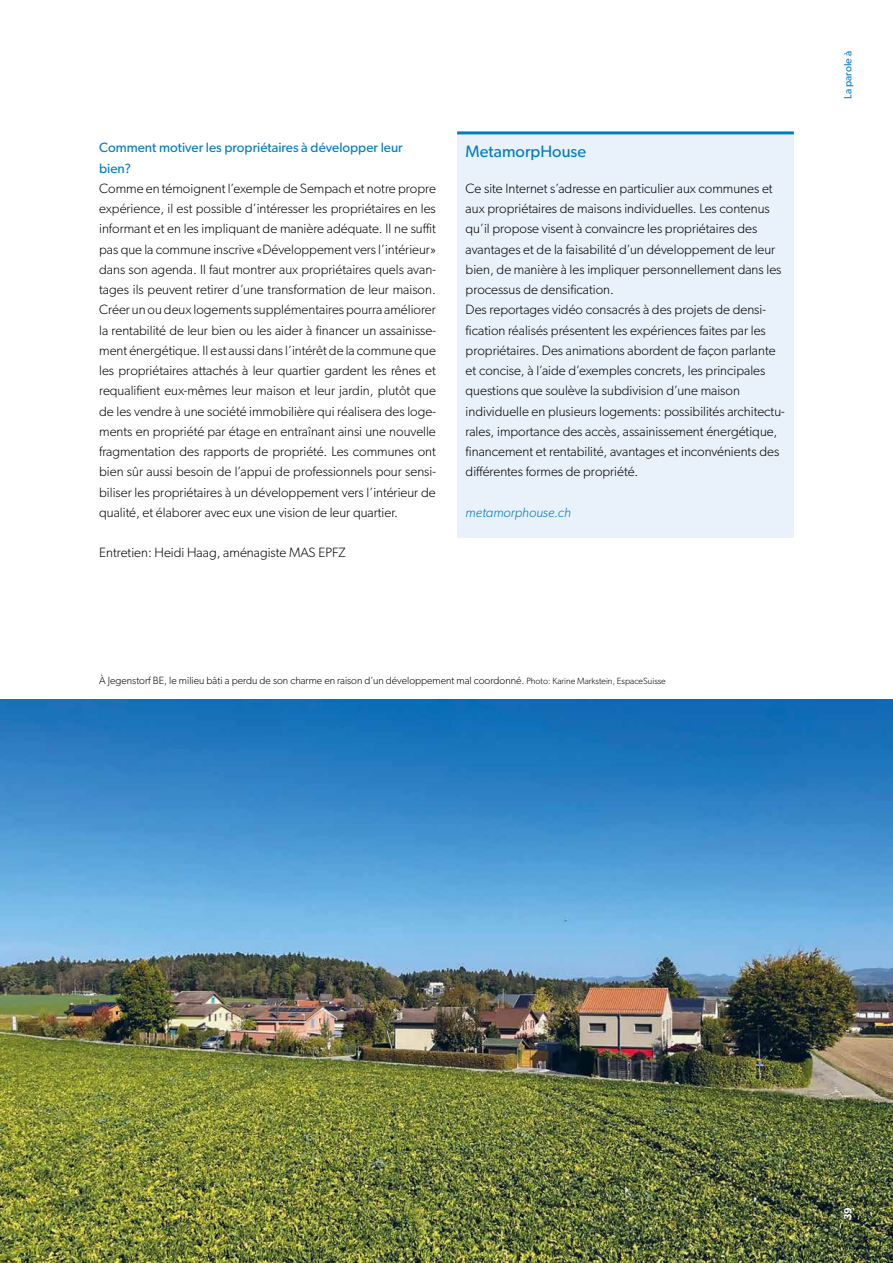
<style>
.page{position:relative;width:893px;height:1263px;background:#fff}
.page>*{position:absolute;margin:0;border:0;box-sizing:border-box;transform-origin:0 0}
.t1{font:16.5px "Gibson";color:#007cc2}
.t2{font:300 13.5px/20.2px "Gibson";color:#000;text-align:justify}
.t3{font:13.5px/20.2px "Gibson";color:#007cc2}
.t4{font:italic 300 13.5px "Gibson";color:#007cc2}
.t5{font:300 10.5px "Gibson";color:#000}
.t6{font:10.5px "Gibson";color:#007cc2}
.t7{font:600 10.5px "Gibson";color:#fff}
.s1{font-size:9px}
</style>
<div class="page">
<img style="left:0;top:699px;width:893px;height:564px">
<div style="left:457px;top:132px;width:337px;height:405px;background:#e9f1fa"></div>
<hr style="left:457px;top:131px;width:337px;height:3px;background:#007cc2">
<p class="t3" style="left:99px;top:137px;width:305px">Comment motiver les propriétaires à développer leur bien?</p>
<p class="t2" style="left:99px;top:178px;width:338px">Comme en témoignent l’exemple de Sempach et notre propre expérience, il est possible d’intéresser les propriétaires en les informant et en les impliquant de manière adéquate. Il ne suffit pas que la commune inscrive «Développement vers l’intérieur» dans son agenda. Il faut montrer aux propriétaires quels avan&shy;tages ils peuvent retirer d’une transformation de leur maison.<br>Créer un ou deux logements supplémentaires pourra améliorer la rentabilité de leur bien ou les aider à financer un assainisse&shy;ment énergétique. Il est aussi dans l’intérêt de la commune que les propriétaires attachés à leur quartier gardent les rênes et requalifient eux-mêmes leur maison et leur jardin, plutôt que de les vendre à une société immobilière qui réalisera des loge&shy;ments en propriété par étage en entraînant ainsi une nouvelle fragmentation des rapports de propriété. Les communes ont bien sûr aussi besoin de l’appui de professionnels pour sensi&shy;biliser les propriétaires à un développement vers l’intérieur de qualité, et élaborer avec eux une vision de leur quartier.</p>
<p class="t2" style="left:99px;top:542px;width:248px">Entretien: Heidi Haag, aménagiste MAS EPFZ</p>
<p class="t1" style="left:466px;top:141px;width:122px">MetamorpHouse</p>
<p class="t2" style="left:466px;top:178px;width:321px;text-align:left">Ce site Internet s’adresse en particulier aux communes et aux propriétaires de maisons individuelles. Les contenus qu’il propose visent à convaincre les propriétaires des avantages et de la faisabilité d’un développement de leur bien, de manière à les impliquer personnellement dans les processus de densification.<br>Des reportages vidéo consacrés à des projets de densi&shy;fication réalisés présentent les expériences faites par les propriétaires. Des animations abordent de façon parlante et concise, à l’aide d’exemples concrets, les principales questions que soulève la subdivision d’une maison individuelle en plusieurs logements: possibilités architectu&shy;rales, importance des accès, assainissement énergétique, financement et rentabilité, avantages et inconvénients des différentes formes de propriété.</p>
<p class="t4" style="left:466px;top:504px;width:107px">metamorphouse.ch</p>
<p class="t5" style="left:99px;top:674px;width:568px">À Jegenstorf BE, le milieu bâti a perdu de son charme en raison d’un développement mal coordonné. <span class="s1">Photo: Karine Markstein, EspaceSuisse</span></p>
<p class="t6" style="left:842px;top:99px;width:49px;rotate:-90deg">La parole à</p>
<p class="t7" style="left:842px;top:1220px;width:15px;rotate:-90deg">39</p>
</div>
